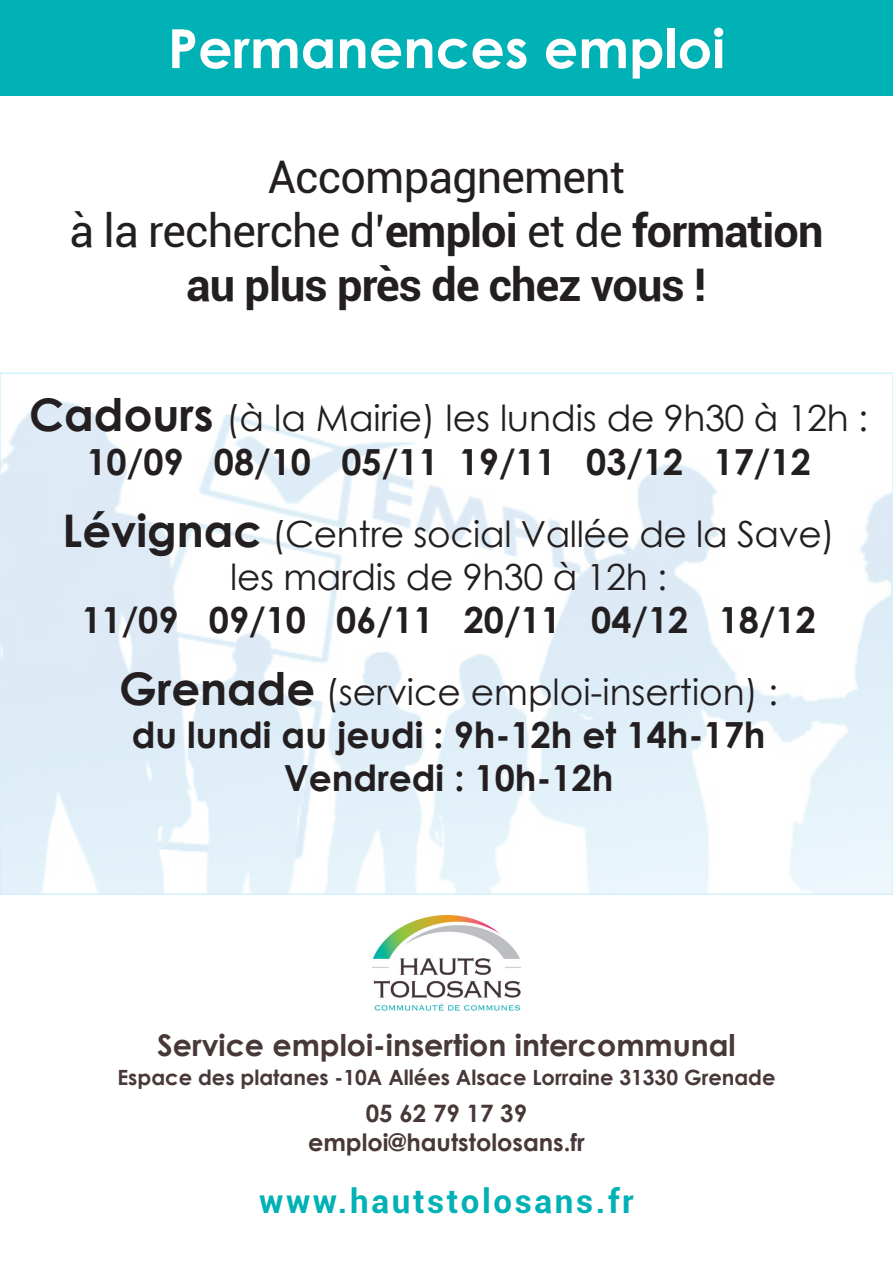
<style>
.page{position:relative;width:893px;height:1263px;background:#fff}
.page>*{position:absolute;margin:0;border:0;box-sizing:border-box;transform-origin:0 0}
.t1{font:700 54px "Century Gothic";color:#fff}
.t2{font:700 45px/54px "Roboto";letter-spacing:-.02em;color:#231f20;text-align:center}
.t3{font:36px/43.2px "Century Gothic";letter-spacing:-.01em;color:#231f20;text-align:center}
.t4{font:700 36px/72px "Century Gothic";color:#231f20;text-align:center}
.t5{font:700 33px "Roboto";letter-spacing:.08em;color:#00b1b6}
.t6{font:700 30px "Century Gothic";color:#483838}
.t7{font:700 24px/28.8px "Century Gothic";color:#483838;text-align:center}
.t8{font:700 21px "Century Gothic";color:#483838}
.s1{font-weight:400}
.s2{font-weight:700;font-size:45px}
.s3{font-weight:700}
.s4{font-size:45px}
</style>
<div class="page">
<img style="left:3px;top:401px;width:887px;height:491px">
<div style="left:0;top:0;width:893px;height:96px;background:#00b1b6"></div>
<img style="left:373px;top:916px;width:147px;height:95px">
<h1 class="t1" style="left:168px;top:8px;width:559px">Permanences emploi</h1>
<p class="t2" style="left:69px;top:148px;width:755px"><span class="s1">Accompagnement<br>à la recherche d’</span>emploi <span class="s1">et de</span> formation au plus près de chez vous !</p>
<p class="t3" style="left:29px;top:396px;width:840px"><span class="s2">Cadours</span> (à la Mairie) les lundis de 9h30 à 12h :<br><span class="s3">10/09 08/10 05/11 19/11 03/12 17/12</span></p>
<p class="t3" style="left:63px;top:511px;width:774px"><span class="s2">Lévignac</span> (Centre social Vallée de la Save) les mardis de 9h30 à 12h :</p>
<p class="t4" style="left:81px;top:582px;width:736px">11/09 09/10 06/11 20/11 04/12 18/12<br><span class="s4">Grenade</span> <span class="s1">(service emploi-insertion) :</span></p>
<p class="t4" style="left:132px;top:712px;width:635px;line-height:43.2px">du lundi au jeudi : 9h-12h et 14h-17h<br>Vendredi : 10h-12h</p>
<p class="t6" style="left:157px;top:1022px;width:580px">Service emploi-insertion intercommunal</p>
<p class="t8" style="left:117px;top:1061px;width:660px">Espace des platanes -10A Allées Alsace Lorraine 31330 Grenade</p>
<p class="t7" style="left:308px;top:1098px;width:278px">05 62 79 17 39 emploi@hautstolosans.fr</p>
<p class="t5" style="left:259px;top:1178px;width:376px">www.hautstolosans.fr</p>
</div>
